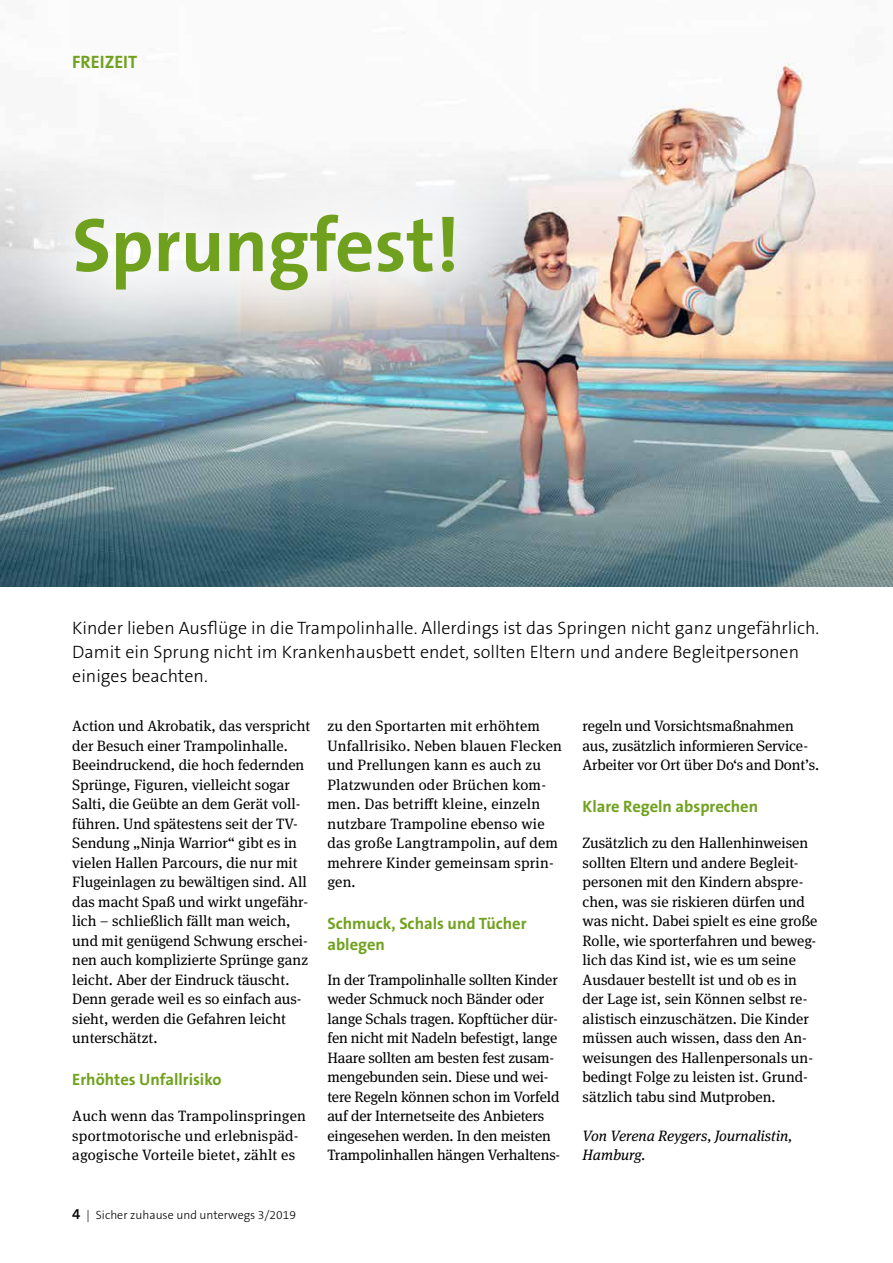
<style>
.page{position:relative;width:893px;height:1263px;background:#fff}
.page>*{position:absolute;margin:0;border:0;box-sizing:border-box;transform-origin:0 0}
.Ü1{font:700 76.5px "The Sans B7";color:#70a11e}
.Vorspanntext{font:300 18px/24px "The Sans B3";color:#000}
.Kolumnentitel_li{font:700 18px "The Sans B7";color:#70a11e}
.Subhead{font:700 16.5px/21px "The Sans B7";color:#70a11e}
.Fließ_Abstand{font:15px/19.5px "DGUV Meta Serif";color:#000}
.Fließtext{font:15px/19.5px "DGUV Meta Serif";letter-spacing:-.01em;color:#000}
.Autor{font:italic 15px/19.5px "DGUV Meta Serif";color:#000}
.t1{font:300 12px "The Sans B3";color:#000}
.s1{font-family:"The Sans B6";font-weight:600;font-size:15px}
</style>
<div class="page">
<img style="left:892px;top:149px;width:1px;height:192px">
<img style="left:0;top:33px;width:892px;height:554px">
<img style="left:0;top:98px;width:573px;height:310px">
<p class="Kolumnentitel_li" style="left:72px;top:52px;width:66px">FREIZEIT</p>
<p class="Ü1" style="left:72px;top:205px;width:389px">Sprungfest!</p>
<p class="Vorspanntext" style="left:72px;top:617px;width:748px">Kinder lieben Ausflüge in die Trampolinhalle. Allerdings ist das Springen nicht ganz ungefährlich.<br>Damit ein Sprung nicht im Krankenhausbett endet, sollten Eltern und andere Begleitpersonen einiges beachten.</p>
<p class="Fließ_Abstand" style="left:72px;top:716px;width:240px">Action und Akrobatik, das verspricht der Besuch einer Trampolinhalle.<br>Beeindruckend, die hoch federnden Sprünge, Figuren, vielleicht sogar Salti, die Geübte an dem Gerät voll&shy;führen. Und spätestens seit der TV-Sendung „Ninja Warrior“ gibt es in vielen Hallen Parcours, die nur mit Flugeinlagen zu bewältigen sind. All das macht Spaß und wirkt ungefähr&shy;lich – schließlich fällt man weich, und mit genügend Schwung erschei&shy;nen auch komplizierte Sprünge ganz leicht. Aber der Eindruck täuscht.<br>Denn gerade weil es so einfach aus&shy;sieht, werden die Gefahren leicht unterschätzt.</p>
<p class="Subhead" style="left:72px;top:1070px;width:151px">Erhöhtes Unfallrisiko</p>
<p class="Fließ_Abstand" style="left:72px;top:1106px;width:235px">Auch wenn das Trampolinspringen sportmotorische und erlebnispäd&shy;agogische Vorteile bietet, zählt es</p>
<p class="Fließ_Abstand" style="left:327px;top:716px;width:236px">zu den Sportarten mit erhöhtem<br>Unfallrisiko. Neben blauen Flecken und Prellungen kann es auch zu<br>Platzwunden oder Brüchen kom&shy;men. Das betrifft kleine, einzeln nutzbare Trampoline ebenso wie das große Langtrampolin, auf dem mehrere Kinder gemeinsam sprin&shy;gen.</p>
<p class="Subhead" style="left:327px;top:914px;width:201px">Schmuck, Schals und Tücher ablegen</p>
<p class="Fließtext" style="left:327px;top:970px;width:234px">In der Trampolinhalle sollten Kinder weder Schmuck noch Bänder oder lange Schals tragen. Kopftücher dür&shy;fen nicht mit Nadeln befestigt, lange Haare sollten am besten fest zusam&shy;mengebunden sein. Diese und wei&shy;tere Regeln können schon im Vorfeld auf der Internetseite des Anbieters eingesehen werden. In den meisten Trampolinhallen hängen Verhaltens-</p>
<p class="Fließtext" style="left:583px;top:716px;width:238px">regeln und Vorsichtsmaßnahmen aus, zusätzlich informieren Service-<br>Arbeiter vor Ort über Do‘s and Dont’s.</p>
<p class="Subhead" style="left:583px;top:797px;width:177px">Klare Regeln absprechen</p>
<p class="Fließ_Abstand" style="left:583px;top:833px;width:236px">Zusätzlich zu den Hallenhinweisen sollten Eltern und andere Begleit&shy;personen mit den Kindern abspre&shy;chen, was sie riskieren dürfen und was nicht. Dabei spielt es eine große Rolle, wie sporterfahren und beweg&shy;lich das Kind ist, wie es um seine Ausdauer bestellt ist und ob es in der Lage ist, sein Können selbst re&shy;alistisch einzuschätzen. Die Kinder müssen auch wissen, dass den An&shy;weisungen des Hallenpersonals un&shy;bedingt Folge zu leisten ist. Grund&shy;sätzlich tabu sind Mutproben.</p>
<p class="Autor" style="left:583px;top:1126px;width:211px">Von Verena Reygers, Journalistin,<br>Hamburg.</p>
<p class="t1" style="left:72px;top:1208px;width:225px"><span class="s1">4</span> | Sicher zuhause und unterwegs 3/2019</p>
</div>
